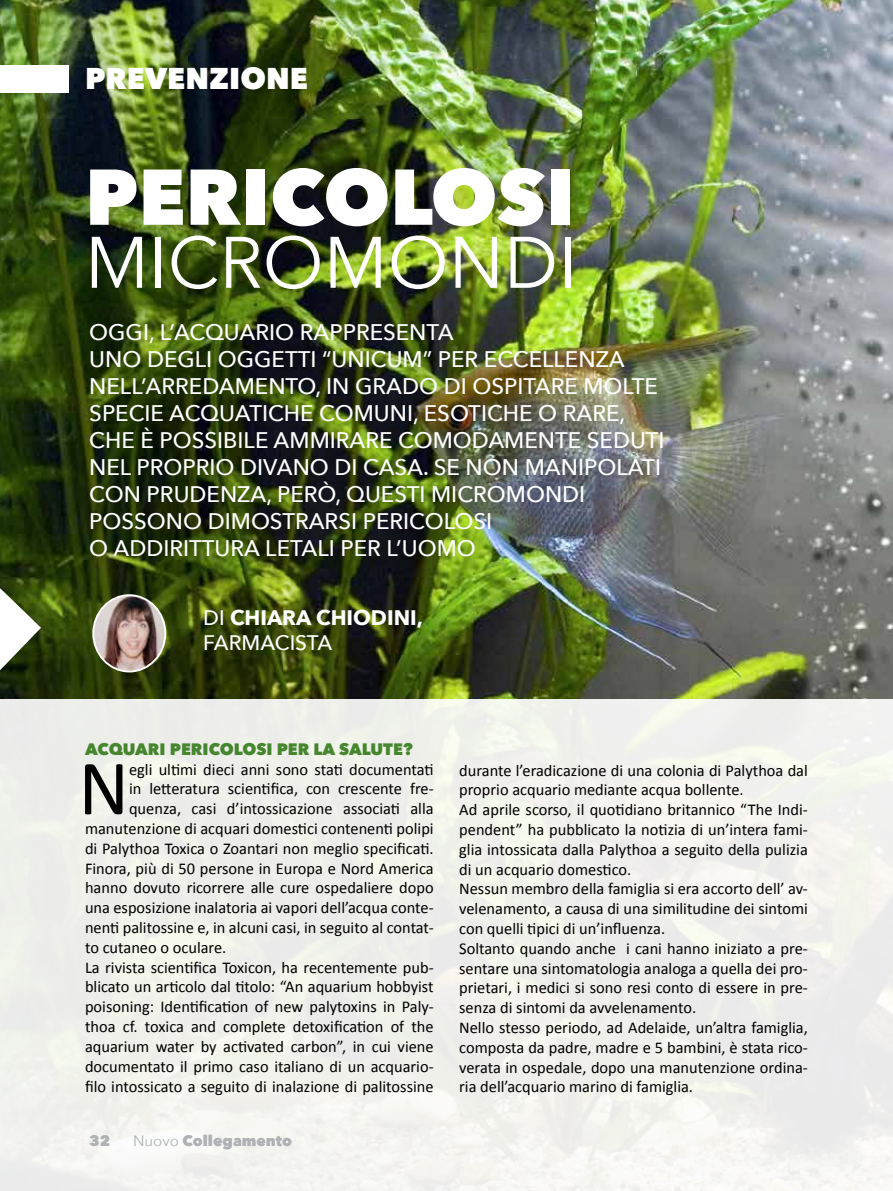
<style>
.page{position:relative;width:893px;height:1191px;background:#fff}
.page>*{position:absolute;margin:0;border:0;box-sizing:border-box;transform-origin:0 0}
.t1{font:78.9px "Calibri";color:#000}
.t2{font:800 78px "Avenir Next";color:#fff}
.t3{font:72px "Avenir Next";color:#fff}
.t4{font:800 30px "Avenir Next";color:#fff}
.t5{font:500 22.5px/27px "Avenir Next";color:#fff}
.t6{font:700 21px/25.2px "Avenir Next";color:#fff}
.t7{font:16.5px/19.8px "Calibri";color:#000}
.t8{font:800 16.5px "Avenir Next";color:#46862f}
.t9{font:800 15px "Avenir Next";color:#afb1b4}
.s1{font-weight:500}
.s2{font-weight:400}
</style>
<div class="page">
<img style="left:0;top:0;width:893px;height:699px">
<div style="left:0;top:699px;width:893px;height:492px;background:#f0f0eb"></div>
<div style="left:0;top:66px;width:68px;height:27px;background:#fff"></div>
<svg style="left:0;top:588px;width:41px;height:82px"></svg>
<img style="left:93px;top:595px;width:72px;height:76px">
<div style="left:92px;top:594px;width:74px;height:78px;border:2px solid #fff;border-radius:50%"></div>
<p class="t4" style="left:85px;top:60px;width:224px">PREVENZIONE</p>
<p class="t2" style="left:85px;top:149px;width:491px">PERICOLOSI</p>
<p class="t3" style="left:85px;top:220px;width:493px">MICROMONDI</p>
<p class="t5" style="left:89px;top:318px;width:577px">OGGI, L’ACQUARIO RAPPRESENTA<br>UNO DEGLI OGGETTI “UNICUM” PER ECCELLENZA NELL’ARREDAMENTO, IN GRADO DI OSPITARE MOLTE SPECIE ACQUATICHE COMUNI, ESOTICHE O RARE, CHE È POSSIBILE AMMIRARE COMODAMENTE SEDUTI NEL PROPRIO DIVANO DI CASA. SE NON MANIPOLATI CON PRUDENZA, PERÒ, QUESTI MICROMONDI POSSONO DIMOSTRARSI PERICOLOSI<br>O ADDIRITTURA LETALI PER L’UOMO</p>
<p class="t6" style="left:203px;top:605px;width:221px"><span class="s1">DI</span> CHIARA CHIODINI,<br><span class="s1">FARMACISTA</span></p>
<p class="t8" style="left:85px;top:738px;width:329px">ACQUARI PERICOLOSI PER LA SALUTE?</p>
<p class="t1" style="left:78px;top:738px;width:52px">N</p>
<p class="t7" style="left:129px;top:759px;width:306px">egli ultimi dieci anni sono stati documentati</p>
<p class="t7" style="left:129px;top:779px;width:306px">in letteratura scientifica, con crescente fre-</p>
<p class="t7" style="left:129px;top:799px;width:306px">quenza, casi d’intossicazione associati alla</p>
<p class="t7" style="left:85px;top:818px;width:350px">manutenzione di acquari domestici contenenti polipi</p>
<p class="t7" style="left:85px;top:838px;width:350px">di Palythoa Toxica o Zoantari non meglio specificati.</p>
<p class="t7" style="left:85px;top:858px;width:350px">Finora, più di 50 persone in Europa e Nord America</p>
<p class="t7" style="left:85px;top:878px;width:350px">hanno dovuto ricorrere alle cure ospedaliere dopo</p>
<p class="t7" style="left:85px;top:898px;width:350px">una esposizione inalatoria ai vapori dell’acqua conte-</p>
<p class="t7" style="left:85px;top:917px;width:350px">nenti palitossine e, in alcuni casi, in seguito al contat-</p>
<p class="t7" style="left:85px;top:937px;width:143px">to cutaneo o oculare.</p>
<p class="t7" style="left:85px;top:957px;width:350px">La rivista scientifica Toxicon, ha recentemente pub-</p>
<p class="t7" style="left:85px;top:977px;width:350px">blicato un articolo dal titolo: “An aquarium hobbyist</p>
<p class="t7" style="left:85px;top:997px;width:350px">poisoning: Identification of new palytoxins in Paly-</p>
<p class="t7" style="left:85px;top:1016px;width:350px">thoa cf. toxica and complete detoxification of the</p>
<p class="t7" style="left:85px;top:1036px;width:350px">aquarium water by activated carbon”, in cui viene</p>
<p class="t7" style="left:85px;top:1056px;width:350px">documentato il primo caso italiano di un acquario-</p>
<p class="t7" style="left:85px;top:1076px;width:350px">filo intossicato a seguito di inalazione di palitossine</p>
<p class="t9" style="left:89px;top:1131px;width:22px">32</p>
<p class="t9" style="left:133px;top:1131px;width:161px"><span class="s2">Nuovo</span> Collegamento</p>
<p class="t7" style="left:459px;top:760px;width:350px">durante l’eradicazione di una colonia di Palythoa dal proprio acquario mediante acqua bollente.<br>Ad aprile scorso, il quotidiano britannico “The Indi&shy;pendent” ha pubblicato la notizia di un’intera fami&shy;glia intossicata dalla Palythoa a seguito della pulizia di un acquario domestico.<br>Nessun membro della famiglia si era accorto dell’ av&shy;velenamento, a causa di una similitudine dei sintomi con quelli tipici di un’influenza.<br>Soltanto quando anche i cani hanno iniziato a pre&shy;sentare una sintomatologia analoga a quella dei pro&shy;prietari, i medici si sono resi conto di essere in pre&shy;senza di sintomi da avvelenamento.<br>Nello stesso periodo, ad Adelaide, un’altra famiglia, composta da padre, madre e 5 bambini, è stata rico&shy;verata in ospedale, dopo una manutenzione ordina&shy;ria dell’acquario marino di famiglia.</p>
</div>
